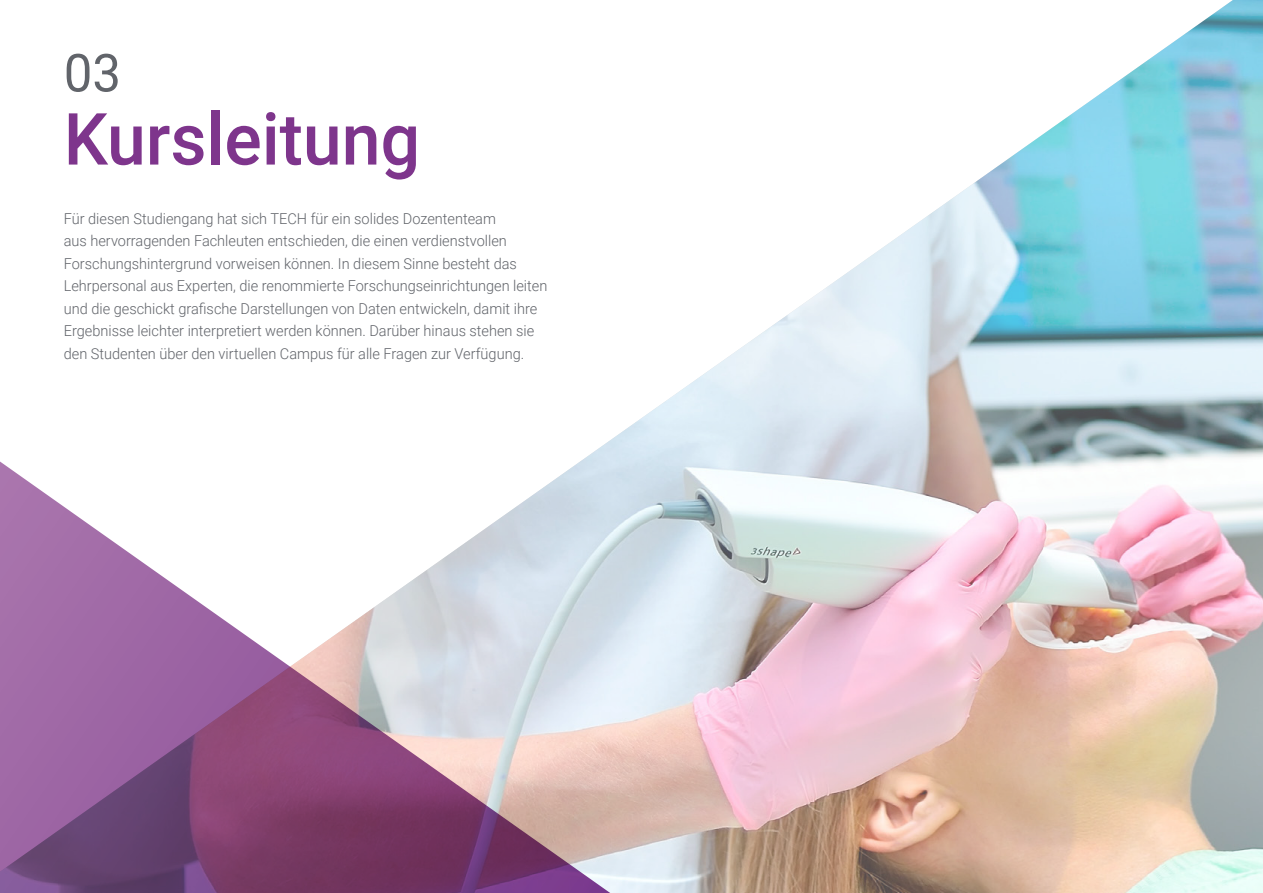
<style>
.page{position:relative;width:1263px;height:893px;background:#fff}
.page>*{position:absolute;margin:0;border:0;box-sizing:border-box;transform-origin:0 0}
.t1{font:500 72px "Roboto";color:#7e358c}
.t2{font:52.5px "Roboto";color:#61646a}
.t3{font:300 15px/22.5px "Roboto";color:#61646a}
</style>
<div class="page">
<img style="left:602px;top:0;width:661px;height:893px">
<svg style="left:0;top:446px;width:640px;height:447px"></svg>
<h2 class="t2" style="left:64px;top:36px;width:59px">03</h2>
<h1 class="t1" style="left:64px;top:89px;width:358px">Kursleitung</h1>
<p class="t3" style="left:64px;top:207px;width:485px">Für diesen Studiengang hat sich TECH für ein solides Dozententeam<br>aus hervorragenden Fachleuten entschieden, die einen verdienstvollen Forschungshintergrund vorweisen können. In diesem Sinne besteht das Lehrpersonal aus Experten, die renommierte Forschungseinrichtungen leiten und die geschickt grafische Darstellungen von Daten entwickeln, damit ihre Ergebnisse leichter interpretiert werden können. Darüber hinaus stehen sie den Studenten über den virtuellen Campus für alle Fragen zur Verfügung.</p>
</div>
